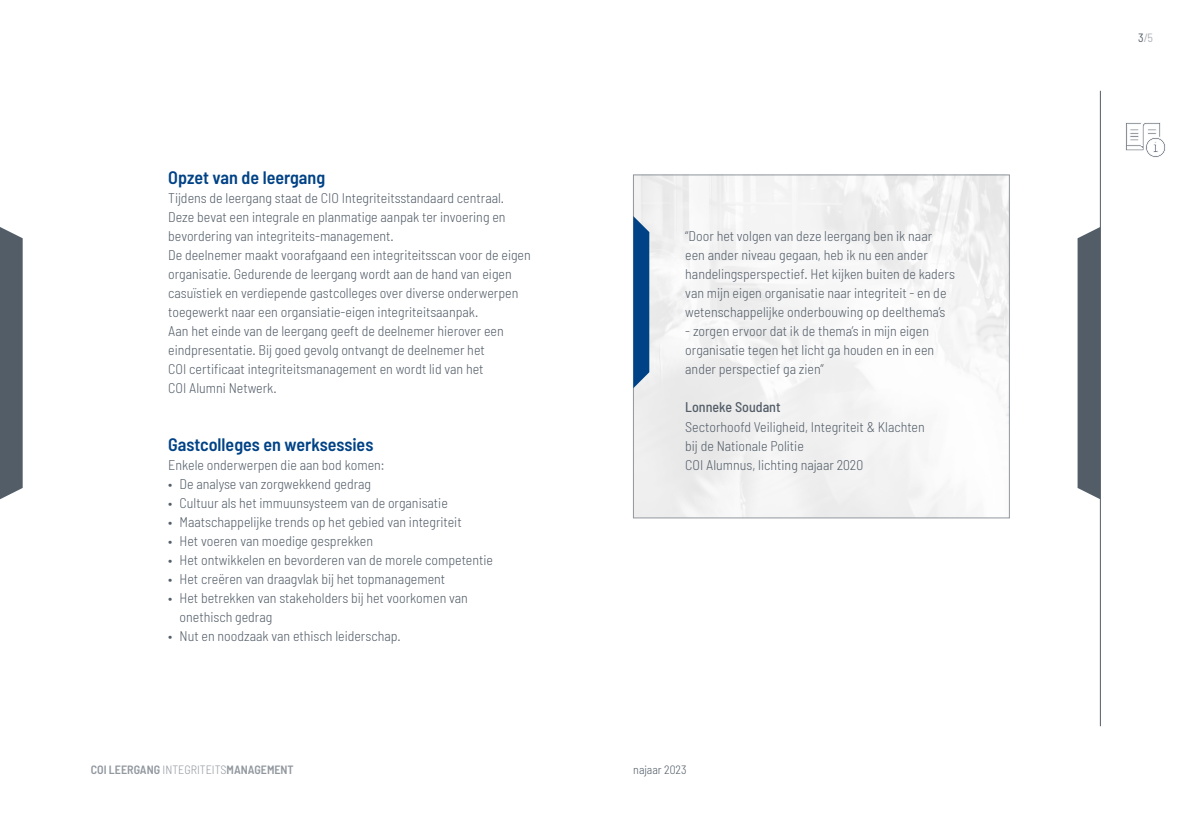
<style>
.page{position:relative;width:1191px;height:817px;background:#fff}
.page>*{position:absolute;margin:0;border:0;box-sizing:border-box;transform-origin:0 0}
.Tussenkop_pagina{font:600 semi-condensed 18px "Barlow";color:#004286}
.Body{font:300 semi-condensed 14px/19px "Barlow";color:#535d68}
.Body-2{font:500 semi-condensed 14px "Barlow";color:#535d68}
.t1{font:600 semi-condensed 12px "Barlow";color:#91979e}
.t2{font:300 semi-condensed 12px "Barlow";color:#535d68}
.t3{font:semi-condensed 12px "Barlow";color:#acb1b7}
.s1{font-weight:300}
.s2{color:#535d68}
</style>
<div class="page">
<svg style="left:1077px;top:227px;width:23px;height:272px;background:#5e6771"></svg>
<svg style="left:0;top:227px;width:23px;height:272px;background:#5c6570"></svg>
<svg style="left:633px;top:216px;width:16px;height:172px;background:#17538f"></svg>
<hr style="left:1100px;top:91px;width:1px;height:635px;background:#535d68">
<p class="Tussenkop_pagina" style="left:168px;top:167px;width:158px">Opzet van de leergang</p>
<p class="Body" style="left:168px;top:188px;width:337px">Tijdens de leergang staat de CIO Integriteitsstandaard centraal.</p>
<p class="Body" style="left:168px;top:207px;width:339px">Deze bevat een integrale en planmatige aanpak ter invoering en bevordering van integriteits-management.</p>
<p class="Body" style="left:168px;top:245px;width:364px">De deelnemer maakt voorafgaand een integriteitsscan voor de eigen organisatie. Gedurende de leergang wordt aan de hand van eigen casuïstiek en verdiepende gastcolleges over diverse onderwerpen toegewerkt naar een organsiatie-eigen integriteitsaanpak.<br>Aan het einde van de leergang geeft de deelnemer hierover een eindpresentatie. Bij goed gevolg ontvangt de deelnemer het</p>
<p class="Body" style="left:168px;top:359px;width:317px">COI certificaat integriteitsmanagement en wordt lid van het</p>
<p class="Body" style="left:168px;top:378px;width:110px">COI Alumni Netwerk.</p>
<p class="Tussenkop_pagina" style="left:168px;top:433px;width:207px">Gastcolleges en werksessies</p>
<p class="Body" style="left:168px;top:454px;width:218px">Enkele onderwerpen die aan bod komen:</p>
<p class="Body" style="left:168px;top:473px;width:204px">• De analyse van zorgwekkend gedrag</p>
<p class="Body" style="left:168px;top:492px;width:281px">• Cultuur als het immuunsysteem van de organisatie</p>
<p class="Body" style="left:168px;top:511px;width:295px">• Maatschappelijke trends op het gebied van integriteit</p>
<p class="Body" style="left:168px;top:530px;width:206px">• Het voeren van moedige gesprekken</p>
<p class="Body" style="left:168px;top:549px;width:326px">• Het ontwikkelen en bevorderen van de morele competentie</p>
<p class="Body" style="left:168px;top:568px;width:278px">• Het creëren van draagvlak bij het topmanagement</p>
<p class="Body" style="left:180px;top:587px;width:290px;text-indent:-11px">• Het betrekken van stakeholders bij het voorkomen van onethisch gedrag</p>
<p class="Body" style="left:168px;top:625px;width:234px">• Nut en noodzaak van ethisch leiderschap.</p>
<p class="Body" style="left:685px;top:226px;width:271px">“Door het volgen van deze leergang ben ik naar een ander niveau gegaan, heb ik nu een ander handelingsperspectief. Het kijken buiten de kaders van mijn eigen organisatie naar integriteit - en de wetenschappelijke onderbouwing op deelthema’s</p>
<p class="Body" style="left:685px;top:321px;width:250px">- zorgen ervoor dat ik de thema’s in mijn eigen organisatie tegen het licht ga houden en in een ander perspectief ga zien”</p>
<p class="Body-2" style="left:685px;top:398px;width:97px">Lonneke Soudant</p>
<p class="Body" style="left:685px;top:416px;width:241px">Sectorhoofd Veiligheid, Integriteit &amp; Klachten bij de Nationale Politie</p>
<p class="Body" style="left:685px;top:454px;width:179px">COI Alumnus, lichting najaar 2020</p>
<p class="t1" style="left:91px;top:761px;width:204px">COI LEERGANG <span class="s1">INTEGRITEITS</span>MANAGEMENT</p>
<p class="t2" style="left:633px;top:761px;width:55px">najaar 2023</p>
<p class="t3" style="left:1138px;top:30px;width:17px"><span class="s2">3</span>/5</p>
</div>
